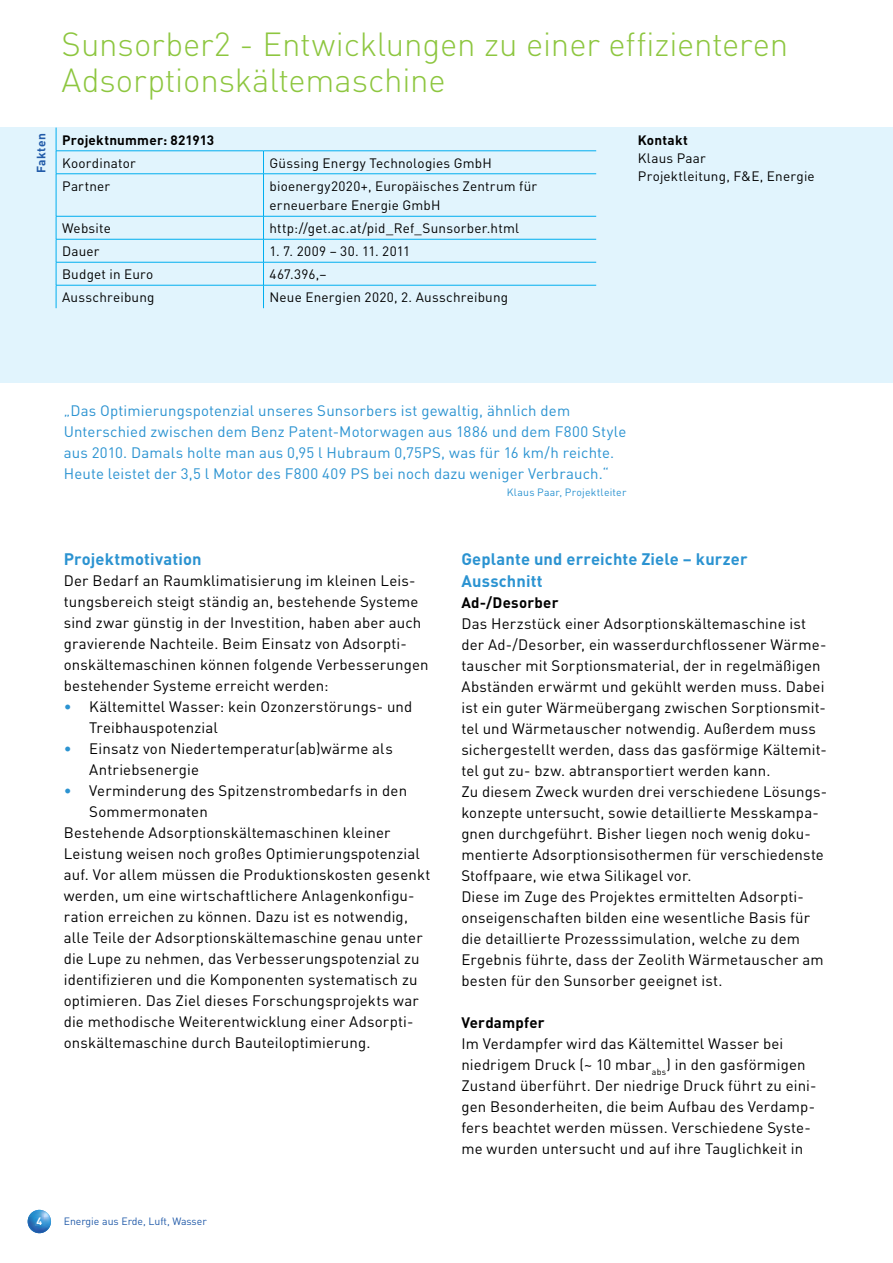
<style>
.page{position:relative;width:893px;height:1263px;background:#fff}
.page>*{position:absolute;margin:0;border:0;box-sizing:border-box;transform-origin:0 0}
.t1{font:300 33px/36px "DIN";letter-spacing:-.005em;color:#8dc63f}
.t2{font:700 16.5px/22.5px "DIN";letter-spacing:.01em;color:#2b93d1}
.t3{font:15px/21px "DIN";letter-spacing:.01em;color:#000}
.t4{font:15px/21px "DIN";letter-spacing:.01em;color:#2b93d1}
.t5{font:700 15px "DIN";letter-spacing:.015em;color:#000}
.t6{font:13.5px/19.5px "DIN";letter-spacing:.015em;color:#000}
.t7{font:700 13.5px "DIN";letter-spacing:.015em;color:#000}
.t8{font:700 12px "DIN";letter-spacing:.02em;color:#225ba9}
.t9{font:10.5px "DIN";color:#225ba9}
.t10{font:10.5px "DIN";letter-spacing:.02em;color:#2b93d1}
.t11{font:700 10.5px "DIN";color:#fff}
.s1{color:#2b93d1}
</style>
<div class="page">
<div style="left:0;top:128px;width:893px;height:255px;background:#e1f4fd"></div>
<img style="left:28px;top:1210px;width:23px;height:23px;border-radius:12px">
<hr style="left:56px;top:151px;width:207px;height:1px;background:#00aeef">
<svg style="left:56px;top:128px;width:1px;height:46px"></svg>
<hr style="left:263px;top:151px;width:333px;height:1px;background:#00aeef">
<svg style="left:263px;top:152px;width:1px;height:22px"></svg>
<hr style="left:56px;top:174px;width:207px;height:1px;background:#00aeef">
<hr style="left:56px;top:174px;width:1px;height:42px;background:#00aeef">
<hr style="left:263px;top:174px;width:333px;height:1px;background:#00aeef">
<hr style="left:263px;top:174px;width:1px;height:42px;background:#00aeef">
<hr style="left:56px;top:216px;width:207px;height:1px;background:#00aeef">
<hr style="left:263px;top:216px;width:333px;height:1px;background:#00aeef">
<hr style="left:56px;top:239px;width:207px;height:1px;background:#00aeef">
<hr style="left:263px;top:239px;width:333px;height:1px;background:#00aeef">
<hr style="left:56px;top:262px;width:207px;height:1px;background:#00aeef">
<hr style="left:263px;top:262px;width:333px;height:1px;background:#00aeef">
<hr style="left:56px;top:285px;width:207px;height:1px;background:#00aeef">
<svg style="left:56px;top:216px;width:1px;height:92px"></svg>
<hr style="left:263px;top:285px;width:333px;height:1px;background:#00aeef">
<svg style="left:263px;top:216px;width:1px;height:92px"></svg>
<h1 class="t1" style="left:62px;top:26px;width:728px">Sunsorber2 - Entwicklungen zu einer effizienteren<br>Adsorptionskältemaschine</h1>
<p class="t8" style="left:33px;top:173px;width:41px;rotate:-90deg">Fakten</p>
<p class="t7" style="left:62px;top:131px;width:154px">Projektnummer: 821913</p>
<p class="t6" style="left:62px;top:153px;width:75px">Koordinator</p>
<p class="t6" style="left:269px;top:153px;width:224px">Güssing Energy Technologies GmbH</p>
<p class="t6" style="left:62px;top:176px;width:50px">Partner</p>
<p class="t6" style="left:269px;top:176px;width:269px">bioenergy2020+, Europäisches Zentrum für erneuerbare Energie GmbH</p>
<p class="t6" style="left:62px;top:218px;width:50px">Website</p>
<p class="t6" style="left:269px;top:218px;width:251px">http://get.ac.at/pid_Ref_Sunsorber.html</p>
<p class="t6" style="left:62px;top:241px;width:39px">Dauer</p>
<p class="t6" style="left:269px;top:241px;width:142px">1. 7. 2009 – 30. 11. 2011</p>
<p class="t6" style="left:62px;top:264px;width:93px">Budget in Euro</p>
<p class="t6" style="left:269px;top:264px;width:59px">467.396,–</p>
<p class="t6" style="left:62px;top:287px;width:94px">Ausschreibung</p>
<p class="t6" style="left:269px;top:287px;width:240px">Neue Energien 2020, 2. Ausschreibung</p>
<p class="t7" style="left:638px;top:131px;width:52px">Kontakt</p>
<p class="t6" style="left:638px;top:149px;width:178px;line-height:18px">Klaus Paar<br>Projektleitung, F&amp;E, Energie</p>
<p class="t4" style="left:64px;top:400px;width:564px">„Das Optimierungspotenzial unseres Sunsorbers ist gewaltig, ähnlich dem Unterschied zwischen dem Benz Patent-Motorwagen aus 1886 und dem F800 Style aus 2010. Damals holte man aus 0,95 l Hubraum 0,75PS, was für 16 km/h reichte.<br>Heute leistet der 3,5 l Motor des F800 409 PS bei noch dazu weniger Verbrauch.“</p>
<p class="t10" style="left:507px;top:485px;width:121px">Klaus Paar, Projektleiter</p>
<p class="t2" style="left:64px;top:547px;width:139px">Projektmotivation</p>
<p class="t3" style="left:64px;top:569px;width:366px">Der Bedarf an Raumklimatisierung im kleinen Leis&shy;tungsbereich steigt ständig an, bestehende Systeme sind zwar günstig in der Investition, haben aber auch gravierende Nachteile. Beim Einsatz von Adsorpti&shy;onskältemaschinen können folgende Verbesserungen bestehender Systeme erreicht werden:</p>
<p class="t3" style="left:89px;top:695px;width:325px;text-indent:-26px"><span class="s1">•</span> Kältemittel Wasser: kein Ozonzerstörungs- und<br>Treibhauspotenzial</p>
<p class="t3" style="left:89px;top:737px;width:305px;text-indent:-26px"><span class="s1">•</span> Einsatz von Niedertemperatur(ab)wärme als<br>Antriebsenergie</p>
<p class="t3" style="left:64px;top:779px;width:345px"><span class="s1">•</span> Verminderung des Spitzenstrombedarfs in den</p>
<p class="t3" style="left:89px;top:800px;width:120px">Sommermonaten</p>
<p class="t3" style="left:64px;top:821px;width:328px">Bestehende Adsorptionskältemaschinen kleiner</p>
<p class="t3" style="left:64px;top:842px;width:358px">Leistung weisen noch großes Optimierungspotenzial</p>
<p class="t3" style="left:64px;top:863px;width:368px">auf. Vor allem müssen die Produktionskosten gesenkt</p>
<p class="t3" style="left:64px;top:884px;width:352px">werden, um eine wirtschaftlichere Anlagenkonfigu-</p>
<p class="t3" style="left:64px;top:905px;width:346px">ration erreichen zu können. Dazu ist es notwendig,</p>
<p class="t3" style="left:64px;top:926px;width:360px">alle Teile der Adsorptionskältemaschine genau unter</p>
<p class="t3" style="left:64px;top:947px;width:357px">die Lupe zu nehmen, das Verbesserungspotenzial zu</p>
<p class="t3" style="left:64px;top:968px;width:355px">identifizieren und die Komponenten systematisch zu</p>
<p class="t3" style="left:64px;top:989px;width:357px">optimieren. Das Ziel dieses Forschungsprojekts war</p>
<p class="t3" style="left:64px;top:1010px;width:351px">die methodische Weiterentwicklung einer Adsorpti-</p>
<p class="t3" style="left:64px;top:1031px;width:308px">onskältemaschine durch Bauteiloptimierung.</p>
<p class="t11" style="left:36px;top:1214px;width:7px">4</p>
<p class="t9" style="left:64px;top:1214px;width:145px">Energie aus Erde, Luft, Wasser</p>
<p class="t2" style="left:461px;top:547px;width:288px">Geplante und erreichte Ziele – kurzer<br>Ausschnitt</p>
<p class="t5" style="left:461px;top:593px;width:99px">Ad-/Desorber</p>
<p class="t3" style="left:461px;top:613px;width:367px">Das Herzstück einer Adsorptionskältemaschine ist der Ad-/Desorber, ein wasserdurchflossener Wärme&shy;tauscher mit Sorptionsmaterial, der in regelmäßigen Abständen erwärmt und gekühlt werden muss. Dabei ist ein guter Wärmeübergang zwischen Sorptionsmit&shy;tel und Wärmetauscher notwendig. Außerdem muss sichergestellt werden, dass das gasförmige Kältemit&shy;tel gut zu- bzw. abtransportiert werden kann.<br>Zu diesem Zweck wurden drei verschiedene Lösungs&shy;konzepte untersucht, sowie detaillierte Messkampa&shy;gnen durchgeführt. Bisher liegen noch wenig doku&shy;mentierte Adsorptionsisothermen für verschiedenste Stoffpaare, wie etwa Silikagel vor.<br>Diese im Zuge des Projektes ermittelten Adsorpti&shy;onseigenschaften bilden eine wesentliche Basis für die detaillierte Prozesssimulation, welche zu dem Ergebnis führte, dass der Zeolith Wärmetauscher am besten für den Sunsorber geeignet ist.</p>
<p class="t5" style="left:461px;top:1013px;width:85px">Verdampfer</p>
<p class="t3" style="left:461px;top:1033px;width:357px">Im Verdampfer wird das Kältemittel Wasser bei niedrigem Druck (~ 10 mbar<sub>abs</sub>) in den gasförmigen Zustand überführt. Der niedrige Druck führt zu eini&shy;gen Besonderheiten, die beim Aufbau des Verdamp&shy;fers beachtet werden müssen. Verschiedene Syste&shy;me wurden untersucht und auf ihre Tauglichkeit in</p>
</div>
